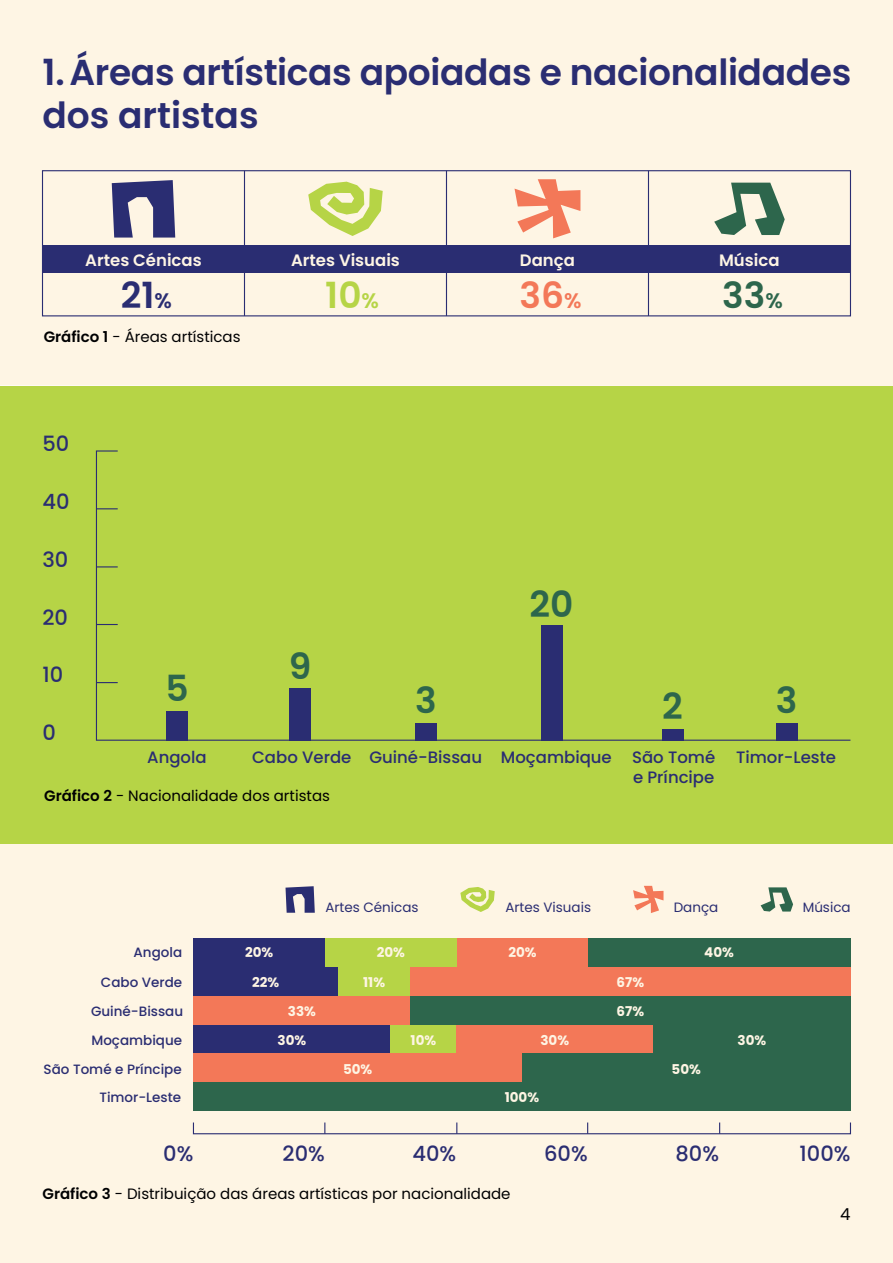
<style>
.page{position:relative;width:893px;height:1263px;background:#fff}
.page>*{position:absolute;margin:0;border:0;box-sizing:border-box;transform-origin:0 0}
.t1{font:600 36px/43.2px "Poppins";letter-spacing:-.01em;color:#2a2d72}
.t2{font:600 36px "Poppins";color:#2d664c}
.t3{font:600 36px "Poppins";color:#b6d446}
.t4{font:600 36px "Poppins";color:#f37858}
.t5{font:500 21px "Poppins";color:#2a2d72}
.t6{font:500 16.5px/19.8px "Poppins";color:#2a2d72}
.t7{font:600 16.5px "Poppins";color:#fef5e4}
.t8{font:16.5px "Poppins";color:#000001}
.t9{font:15px "Poppins";color:#000001}
.t10{font:500 13.5px/28.8px "Poppins";color:#2a2d72;text-align:right}
.t11{font:700 13.5px "Poppins";color:#fef5e4}
.t12{font:13.5px "Poppins";color:#2a2d72}
.s1{font-size:21px}
.s2{font-weight:600}
</style>
<div class="page">
<div style="left:0;top:843px;width:893px;height:420px;background:#fef5e4"></div>
<div style="left:0;top:386px;width:893px;height:457px;background:#b6d446"></div>
<svg style="left:95px;top:450px;width:756px;height:291px"></svg>
<div style="left:166px;top:711px;width:22px;height:30px;background:#2a2d72"></div>
<div style="left:290px;top:688px;width:21px;height:53px;background:#2a2d72"></div>
<div style="left:415px;top:723px;width:21px;height:18px;background:#2a2d72"></div>
<div style="left:662px;top:729px;width:21px;height:12px;background:#2a2d72"></div>
<div style="left:776px;top:723px;width:21px;height:18px;background:#2a2d72"></div>
<div style="left:541px;top:625px;width:21px;height:116px;background:#2a2d72"></div>
<div style="left:0;top:0;width:893px;height:386px;background:#fef5e4"></div>
<div style="left:43px;top:246px;width:807px;height:27px;background:#2a2d72"></div>
<div style="left:193px;top:938px;width:132px;height:29px;background:#2a2d72"></div>
<div style="left:325px;top:938px;width:132px;height:29px;background:#b6d446"></div>
<div style="left:457px;top:938px;width:131px;height:29px;background:#f37858"></div>
<div style="left:588px;top:938px;width:262px;height:29px;background:#2d664c"></div>
<div style="left:193px;top:967px;width:145px;height:29px;background:#2a2d72"></div>
<div style="left:338px;top:967px;width:72px;height:29px;background:#b6d446"></div>
<div style="left:410px;top:966px;width:440px;height:29px;background:#f37858"></div>
<div style="left:193px;top:996px;width:217px;height:28px;background:#f37858"></div>
<div style="left:410px;top:996px;width:440px;height:28px;background:#2d664c"></div>
<div style="left:193px;top:1024px;width:198px;height:29px;background:#2a2d72"></div>
<div style="left:390px;top:1024px;width:66px;height:29px;background:#b6d446"></div>
<div style="left:456px;top:1024px;width:197px;height:29px;background:#f37858"></div>
<div style="left:653px;top:1024px;width:197px;height:29px;background:#2d664c"></div>
<div style="left:193px;top:1053px;width:329px;height:29px;background:#f37858"></div>
<div style="left:522px;top:1053px;width:328px;height:29px;background:#2d664c"></div>
<div style="left:193px;top:1082px;width:657px;height:29px;background:#2d664c"></div>
<div style="left:193px;top:1122px;width:658px;height:12px;border:1px solid #2a2d72"></div>
<svg style="left:460px;top:887px;width:35px;height:25px"></svg>
<svg style="left:633px;top:886px;width:30px;height:27px"></svg>
<svg style="left:761px;top:887px;width:32px;height:24px"></svg>
<svg style="left:285px;top:886px;width:30px;height:27px"></svg>
<div style="left:42px;top:170px;width:809px;height:146px;border:1px solid #2a2d72"></div>
<svg style="left:308px;top:182px;width:75px;height:54px;background:#d8e390"></svg>
<svg style="left:514px;top:179px;width:66px;height:59px;background:#f8b8a0"></svg>
<svg style="left:714px;top:183px;width:71px;height:52px;background:#94ac97"></svg>
<svg style="left:112px;top:180px;width:63px;height:58px;background:#6a6a94"></svg>
<hr style="left:648px;top:171px;width:1px;height:145px;background:#2a2d72">
<hr style="left:446px;top:171px;width:1px;height:145px;background:#2a2d72">
<hr style="left:244px;top:171px;width:1px;height:145px;background:#2a2d72">
<h1 class="t1" style="left:43px;top:51px;width:810px">1.Áreas artísticas apoiadas e nacionalidades dos artistas</h1>
<p class="t7" style="left:719px;top:250px;width:62px">Música</p>
<p class="t7" style="left:85px;top:251px;width:118px">Artes Cénicas</p>
<p class="t7" style="left:291px;top:250px;width:110px">Artes Visuais</p>
<h1 class="t3" style="left:325px;top:274px;width:55px">10<span class="s1">%</span></h1>
<p class="t7" style="left:520px;top:250px;width:57px">Dança</p>
<h1 class="t4" style="left:519px;top:274px;width:64px">36<span class="s1">%</span></h1>
<h1 class="t1" style="left:121px;top:274px;width:53px">21<span class="s1">%</span></h1>
<h1 class="t2" style="left:722px;top:274px;width:62px">33<span class="s1">%</span></h1>
<p class="t9" style="left:44px;top:328px;width:198px"><span class="s2">Gráfico 1</span> - Áreas artísticas</p>
<h2 class="t5" style="left:43px;top:431px;width:28px">50</h2>
<h2 class="t5" style="left:43px;top:489px;width:29px">40</h2>
<h2 class="t5" style="left:43px;top:547px;width:27px">30</h2>
<h2 class="t5" style="left:43px;top:605px;width:27px">20</h2>
<h2 class="t5" style="left:43px;top:663px;width:22px">10</h2>
<h2 class="t5" style="left:43px;top:721px;width:15px">0</h2>
<h1 class="t2" style="left:165px;top:667px;width:25px">5</h1>
<p class="t6" style="left:147px;top:747px;width:61px">Angola</p>
<h1 class="t2" style="left:289px;top:645px;width:24px">9</h1>
<p class="t6" style="left:252px;top:747px;width:101px">Cabo Verde</p>
<p class="t9" style="left:44px;top:787px;width:287px"><span class="s2">Gráfico 2</span> - Nacionalidade dos artistas</p>
<h1 class="t2" style="left:415px;top:679px;width:23px">3</h1>
<p class="t6" style="left:369px;top:747px;width:114px">Guiné-Bissau</p>
<h1 class="t2" style="left:530px;top:583px;width:45px">20</h1>
<p class="t6" style="left:501px;top:747px;width:112px">Moçambique</p>
<h1 class="t2" style="left:776px;top:679px;width:23px">3</h1>
<h1 class="t2" style="left:662px;top:685px;width:22px">2</h1>
<p class="t6" style="left:632px;top:747px;width:85px">São Tomé e Príncipe</p>
<p class="t6" style="left:736px;top:747px;width:101px">Timor-Leste</p>
<p class="t10" style="left:134px;top:938px;width:50px">Angola</p>
<p class="t10" style="left:44px;top:968px;width:141px">Cabo Verde<br>Guiné-Bissau<br>Moçambique<br>São Tomé e Príncipe<br>Timor-Leste</p>
<p class="t12" style="left:325px;top:899px;width:95px">Artes Cénicas</p>
<p class="t12" style="left:505px;top:899px;width:87px">Artes Visuais</p>
<p class="t12" style="left:674px;top:899px;width:46px">Dança</p>
<p class="t12" style="left:803px;top:899px;width:49px">Música</p>
<p class="t11" style="left:245px;top:944px;width:30px">20%</p>
<p class="t11" style="left:377px;top:944px;width:30px">20%</p>
<p class="t11" style="left:508px;top:944px;width:30px">20%</p>
<p class="t11" style="left:704px;top:944px;width:31px">40%</p>
<p class="t11" style="left:252px;top:975px;width:29px">22%</p>
<p class="t11" style="left:363px;top:975px;width:23px">11%</p>
<p class="t11" style="left:617px;top:975px;width:29px">67%</p>
<p class="t11" style="left:288px;top:1003px;width:30px">33%</p>
<p class="t11" style="left:617px;top:1003px;width:29px">67%</p>
<p class="t11" style="left:278px;top:1032px;width:30px">30%</p>
<p class="t11" style="left:411px;top:1032px;width:27px">10%</p>
<p class="t11" style="left:540px;top:1032px;width:30px">30%</p>
<p class="t11" style="left:737px;top:1032px;width:30px">30%</p>
<p class="t11" style="left:343px;top:1061px;width:31px">50%</p>
<p class="t11" style="left:671px;top:1061px;width:31px">50%</p>
<p class="t11" style="left:505px;top:1090px;width:36px">100%</p>
<h2 class="t5" style="left:163px;top:1141px;width:32px">0%</h2>
<h2 class="t5" style="left:283px;top:1141px;width:44px">20%</h2>
<h2 class="t5" style="left:413px;top:1141px;width:45px">40%</h2>
<h2 class="t5" style="left:544px;top:1141px;width:45px">60%</h2>
<h2 class="t5" style="left:676px;top:1141px;width:45px">80%</h2>
<h2 class="t5" style="left:799px;top:1141px;width:52px">100%</h2>
<p class="t9" style="left:43px;top:1185px;width:470px"><span class="s2">Gráfico 3</span> - Distribuição das áreas artísticas por nacionalidade</p>
<p class="t8" style="left:840px;top:1205px;width:12px">4</p>
</div>
